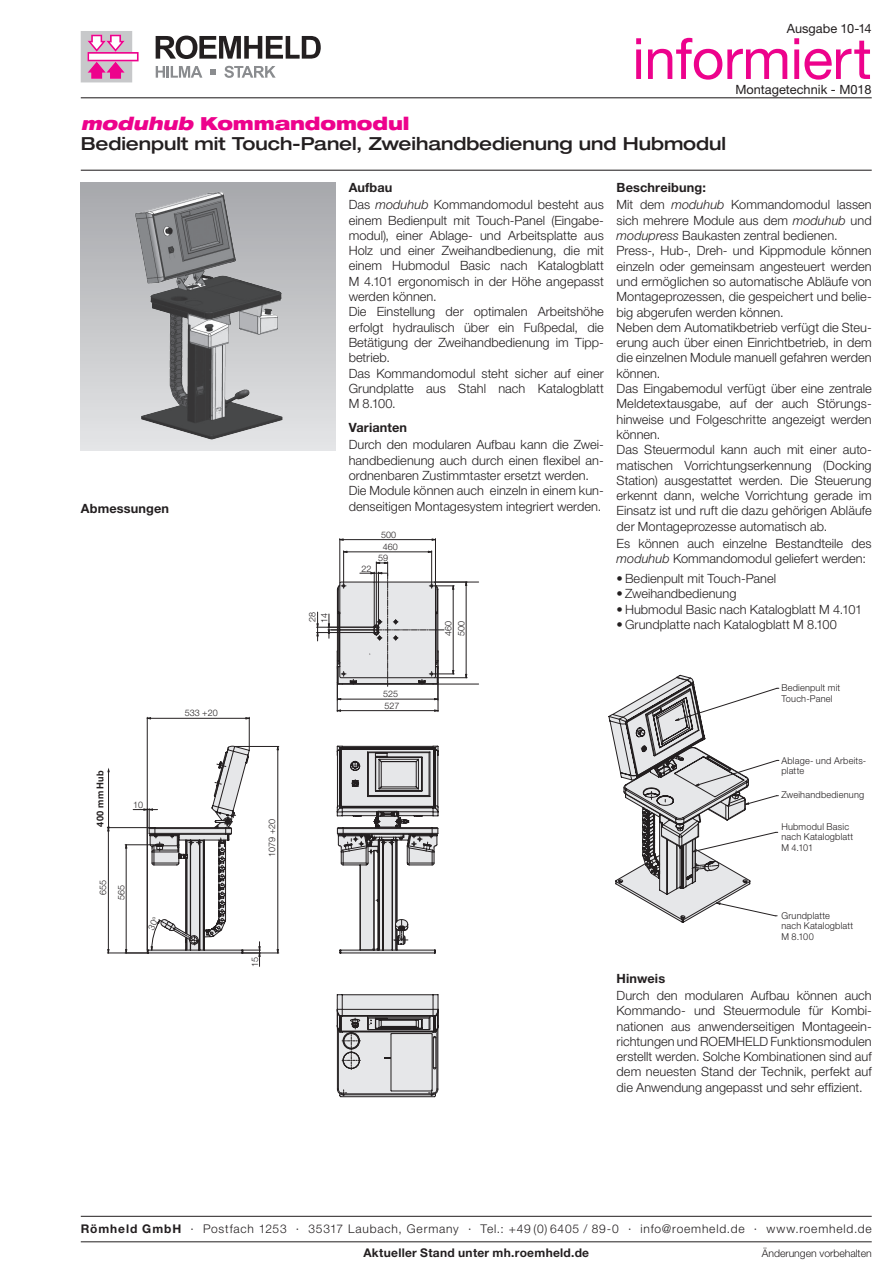
<style>
.page{position:relative;width:893px;height:1263px;background:#fff}
.page>*{position:absolute;margin:0;border:0;box-sizing:border-box;transform-origin:0 0}
.t1{font:57px "Helvetica Neue LT Pro";letter-spacing:-.01em;color:#ed028c}
.t2{font:500 expanded 18px/20.2px "Helvetica Neue LT Pro";letter-spacing:-.005em;color:#231f20}
.t3{font:300 12.75px/15.3px "Helvetica Neue LT Pro";letter-spacing:.005em;color:#231f20}
.t4{font:12.75px "Helvetica Neue LT Pro";color:#231f20}
.t5{font:700 12.75px "Helvetica Neue LT Pro";letter-spacing:.01em;color:#231f20}
.t6{font:300 12px "Helvetica Neue LT Pro";letter-spacing:.065em;color:#231f20}
.t7{font:700 12px "Helvetica Neue LT Pro";letter-spacing:.025em;color:#231f20}
.t8{font:300 10.5px "Helvetica Neue LT Pro";letter-spacing:-.005em;color:#231f20}
.t9{font:300 9.45px/10.5px "Helvetica Neue LT Pro";letter-spacing:.02em;color:#231f20}
.t10{font:700 9.45px "Helvetica Neue LT Pro";letter-spacing:.035em;color:#231f20}
.t11{font:300 9px/11.7px "Helvetica Neue";color:#231f20}
.s1{font-weight:900;font-style:italic;color:#ed028c}
.s2{font-weight:900;color:#ed028c}
.s3{font-weight:700}
.s4{font-style:italic}
</style>
<div class="page">
<svg style="left:156px;top:36px;width:165px;height:23px"></svg>
<svg style="left:156px;top:66px;width:46px;height:12px"></svg>
<svg style="left:224px;top:66px;width:52px;height:12px"></svg>
<svg style="left:210px;top:69px;width:6px;height:6px"></svg>
<svg style="left:81px;top:31px;width:58px;height:51px"></svg>
<hr style="left:81px;top:170px;width:791px;height:1px;background:#231f20">
<hr style="left:81px;top:97px;width:791px;height:1px;background:#231f20">
<div style="left:81px;top:183px;width:255px;height:268px;background:linear-gradient(to bottom,#a7a8ac,#e4e5e7)"></div>
<img style="left:91px;top:183px;width:235px;height:268px">
<hr style="left:438px;top:684px;width:41px;height:1px;background:#231f20">
<hr style="left:435px;top:582px;width:44px;height:1px;background:#231f20">
<hr style="left:108px;top:828px;width:1px;height:125px;background:#231f20">
<hr style="left:108px;top:771px;width:1px;height:56px;background:#231f20">
<hr style="left:107px;top:953px;width:41px;height:1px;background:#231f20">
<hr style="left:107px;top:827px;width:48px;height:1px;background:#231f20">
<hr style="left:147px;top:718px;width:102px;height:1px;background:#231f20">
<hr style="left:249px;top:717px;width:1px;height:33px;background:#231f20">
<hr style="left:147px;top:717px;width:1px;height:233px;background:#231f20">
<hr style="left:278px;top:746px;width:1px;height:207px;background:#231f20">
<hr style="left:242px;top:953px;width:37px;height:1px;background:#231f20">
<hr style="left:235px;top:746px;width:44px;height:1px;background:#231f20">
<svg style="left:316px;top:612px;width:3px;height:29px"></svg>
<hr style="left:317px;top:632px;width:56px;height:1px;background:#231f20">
<hr style="left:317px;top:627px;width:56px;height:1px;background:#231f20">
<hr style="left:466px;top:582px;width:1px;height:96px;background:#231f20">
<hr style="left:435px;top:677px;width:32px;height:1px;background:#231f20">
<hr style="left:340px;top:539px;width:95px;height:1px;background:#231f20">
<hr style="left:340px;top:539px;width:1px;height:44px;background:#231f20">
<hr style="left:435px;top:539px;width:1px;height:44px;background:#231f20">
<hr style="left:344px;top:552px;width:88px;height:1px;background:#231f20">
<hr style="left:431px;top:551px;width:1px;height:32px;background:#231f20">
<hr style="left:343px;top:551px;width:1px;height:32px;background:#231f20">
<svg style="left:328px;top:562px;width:126px;height:150px"></svg>
<svg style="left:336px;top:745px;width:103px;height:352px"></svg>
<svg style="left:608px;top:674px;width:171px;height:249px"></svg>
<hr style="left:81px;top:1241px;width:791px;height:1px;background:#231f20">
<hr style="left:81px;top:1216px;width:791px;height:1px;background:#231f20">
<svg style="left:125px;top:745px;width:136px;height:221px"></svg>
<p class="t4" style="left:787px;top:20px;width:86px">Ausgabe 10-14</p>
<h1 class="t1" style="left:632px;top:24px;width:241px">informiert</h1>
<p class="t4" style="left:735px;top:82px;width:138px">Montagetechnik - M018</p>
<h2 class="t2" style="left:81px;top:113px;width:647px"><span class="s1">moduhub</span> <span class="s2">Kommandomodul<br></span>Bedienpult mit Touch-Panel, Zweihandbedienung und Hubmodul</h2>
<p class="t5" style="left:81px;top:501px;width:90px">Abmessungen</p>
<p class="t10" style="left:94px;top:827px;width:58px;rotate:-90deg">400 mm Hub</p>
<p class="t11" style="left:133px;top:799px;width:12px">10</p>
<p class="t11" style="left:97px;top:894px;width:17px;rotate:-90deg">655</p>
<p class="t11" style="left:115px;top:900px;width:17px;rotate:-90deg">565</p>
<p class="t11" style="left:185px;top:707px;width:34px">533 +20</p>
<p class="t11" style="left:266px;top:856px;width:39px;rotate:-90deg">1079 +20</p>
<p class="t11" style="left:249px;top:967px;width:12px;rotate:-90deg">15</p>
<p class="t11" style="left:306px;top:623px;width:13px;rotate:-90deg">28<br>14</p>
<p class="t3" style="left:349px;top:178px;width:257px;line-height:17.4px"><span class="s3">Aufbau<br></span>Das <span class="s4">moduhub</span> Kommandomodul besteht aus</p>
<p class="t3" style="left:349px;top:212px;width:257px">einem Bedienpult mit Touch-Panel (Eingabe&shy;modul), einer Ablage- und Arbeitsplatte aus Holz und einer Zweihandbedienung, die mit einem Hubmodul Basic nach Katalogblatt M 4.101 ergonomisch in der Höhe angepasst werden können.<br>Die Einstellung der optimalen Arbeitshöhe erfolgt hydraulisch über ein Fußpedal, die Betätigung der Zweihandbedienung im Tipp&shy;betrieb.<br>Das Kommandomodul steht sicher auf einer Grundplatte aus Stahl nach Katalogblatt M 8.100.</p>
<p class="t5" style="left:349px;top:420px;width:60px">Varianten</p>
<p class="t3" style="left:349px;top:437px;width:257px">Durch den modularen Aufbau kann die Zwei&shy;handbedienung auch durch einen flexibel an&shy;ordnenbaren Zustimmtaster ersetzt werden.<br>Die Module können auch einzeln in einem kun&shy;denseitigen Montagesystem integriert werden.</p>
<p class="t11" style="left:381px;top:529px;width:17px">500</p>
<p class="t11" style="left:383px;top:541px;width:17px">460</p>
<p class="t11" style="left:378px;top:551px;width:12px">59</p>
<p class="t11" style="left:362px;top:562px;width:12px">22</p>
<p class="t11" style="left:441px;top:636px;width:17px;line-height:13px;rotate:-90deg">460<br>500</p>
<p class="t3" style="left:617px;top:178px;width:257px;line-height:17.4px"><span class="s3">Beschreibung:<br></span>Mit dem <span class="s4">moduhub</span> Kommandomodul lassen</p>
<p class="t3" style="left:617px;top:212px;width:257px">sich mehrere Module aus dem <span class="s4">moduhub</span> und <span class="s4">modupress</span> Baukasten zentral bedienen.<br>Press-, Hub-, Dreh- und Kippmodule können einzeln oder gemeinsam angesteuert werden und ermöglichen so automatische Abläufe von Montageprozessen, die gespeichert und belie&shy;big abgerufen werden können.<br>Neben dem Automatikbetrieb verfügt die Steu&shy;erung auch über einen Einrichtbetrieb, in dem die einzelnen Module manuell gefahren werden können.<br>Das Eingabemodul verfügt über eine zentrale Meldetextausgabe, auf der auch Störungs&shy;hinweise und Folgeschritte angezeigt werden können.<br>Das Steuermodul kann auch mit einer auto&shy;matischen Vorrichtungserkennung (Docking Station) ausgestattet werden. Die Steuerung erkennt dann, welche Vorrichtung gerade im Einsatz ist und ruft die dazu gehörigen Abläufe der Montageprozesse automatisch ab.</p>
<p class="t3" style="left:617px;top:536px;width:257px">Es können auch einzelne Bestandteile des <span class="s4">moduhub</span> Kommandomodul geliefert werden:</p>
<p class="t3" style="left:617px;top:570px;width:161px">• Bedienpult mit Touch-Panel</p>
<p class="t3" style="left:617px;top:586px;width:121px">• Zweihandbedienung</p>
<p class="t3" style="left:617px;top:601px;width:247px">• Hubmodul Basic nach Katalogblatt M 4.101</p>
<p class="t3" style="left:617px;top:616px;width:222px">• Grundplatte nach Katalogblatt M 8.100</p>
<p class="t11" style="left:383px;top:688px;width:18px">525<br>527</p>
<p class="t9" style="left:781px;top:683px;width:60px">Bedienpult mit<br>Touch-Panel</p>
<p class="t9" style="left:781px;top:755px;width:87px">Ablage- und Arbeits&shy;platte</p>
<p class="t9" style="left:781px;top:789px;width:84px">Zweihandbedienung</p>
<p class="t9" style="left:781px;top:821px;width:73px">Hubmodul Basic nach Katalogblatt<br>M 4.101</p>
<p class="t9" style="left:781px;top:910px;width:73px">Grundplatte<br>nach Katalogblatt<br>M 8.100</p>
<p class="t5" style="left:617px;top:970px;width:50px">Hinweis</p>
<p class="t3" style="left:617px;top:987px;width:257px">Durch den modularen Aufbau können auch Kommando- und Steuermodule für Kombi&shy;nationen aus anwenderseitigen Montageein&shy;richtungen und ROEMHELD Funktionsmodulen erstellt werden. Solche Kombinationen sind auf dem neuesten Stand der Technik, perfekt auf die Anwendung angepasst und sehr effizient.</p>
<p class="t6" style="left:81px;top:1222px;width:792px"><span class="s3">Römheld GmbH</span> · Postfach 1253 · 35317 Laubach, Germany · Tel.: +49 (0) 6405 / 89-0 · info@roemheld.de · www.roemheld.de</p>
<p class="t7" style="left:363px;top:1245px;width:227px">Aktueller Stand unter mh.roemheld.de</p>
<p class="t8" style="left:762px;top:1246px;width:111px">Änderungen vorbehalten</p>
</div>
